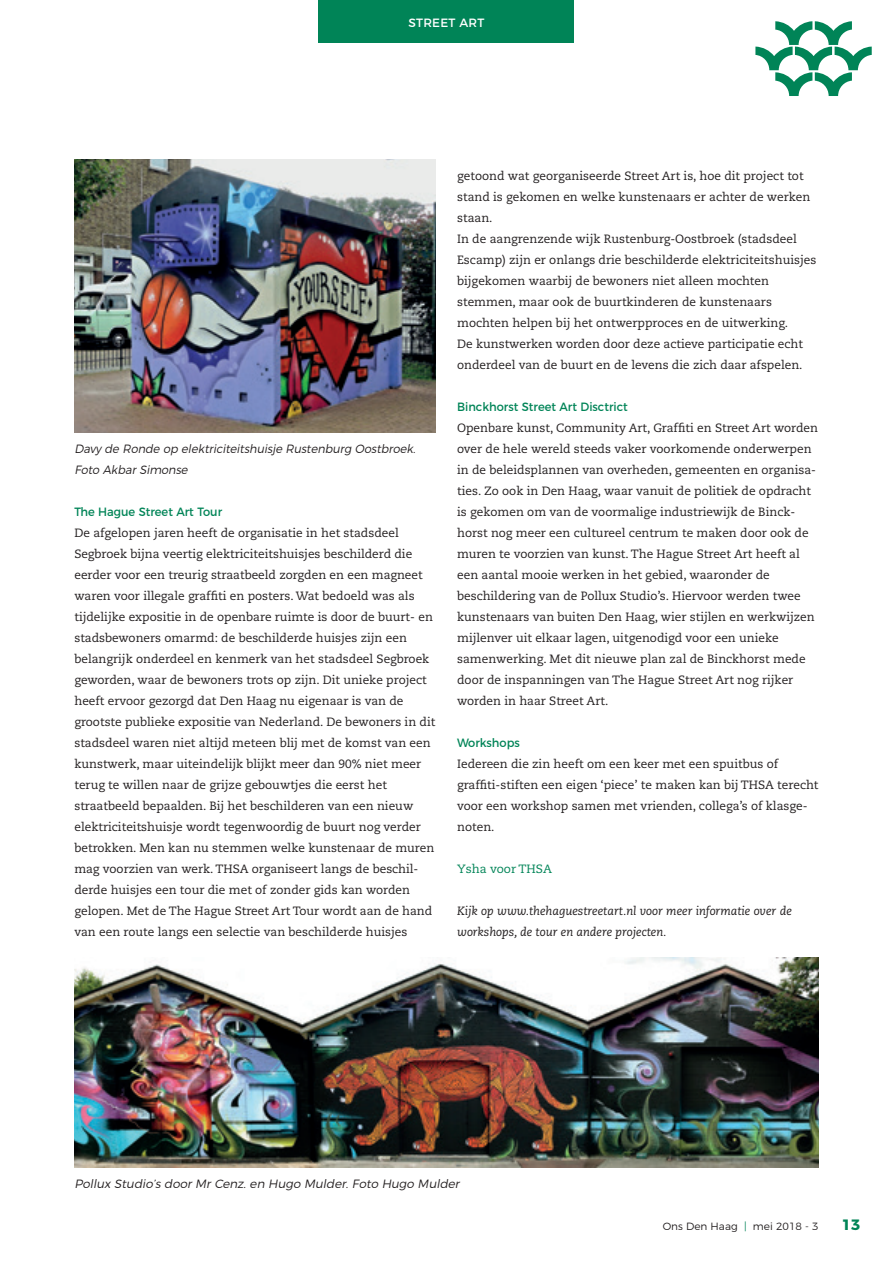
<style>
.page{position:relative;width:893px;height:1263px;background:#fff}
.page>*{position:absolute;margin:0;border:0;box-sizing:border-box;transform-origin:0 0}
.t1{font:700 15px "Montserrat";color:#008457}
.t2{font:12px/21px "Caecilia LT Std";color:#231f20}
.t3{font:italic 12px/21px "Caecilia LT Std";color:#231f20}
.t4{font:italic 300 12px/21px "Montserrat";color:#231f20;scale:.95 1}
.t5{font:12px "Montserrat";color:#008457;scale:.95 1}
.t6{font:italic 300 12px "Montserrat";color:#231f20}
.t7{font:12px "Caecilia LT Std";color:#008457}
.t8{font:12px "Montserrat";letter-spacing:.02em;color:#fff}
.t9{font:300 10.5px "Montserrat";color:#231f20}
.s1{color:#008457}
</style>
<div class="page">
<svg style="left:755px;top:21px;width:117px;height:75px"></svg>
<div style="left:319px;top:0;width:255px;height:43px;background:#008457"></div>
<img style="left:74px;top:957px;width:745px;height:210px">
<img style="left:74px;top:159px;width:362px;height:273px">
<p class="t8" style="left:408px;top:13px;width:78px">STREET ART</p>
<p class="t4" style="left:74px;top:437px;width:363px">Davy de Ronde op elektriciteitshuisje Rustenburg Oostbroek.<br>Foto AkbarSimonse</p>
<p class="t5" style="left:74px;top:502px;width:157px">The Hague Street Art Tour</p>
<p class="t2" style="left:74px;top:523px;width:362px">De afgelopen jaren heeft de organisatie in het stadsdeel Segbroek bijna veertig elektriciteitshuisjes beschilderd die eerder voor een treurig straatbeeld zorgden en een magneet waren voor illegale graffiti en posters. Wat bedoeld was als tijdelijke expositie in de openbare ruimte is door de buurt- en stadsbewoners omarmd: de beschilderde huisjes zijn een belangrijk onderdeel en kenmerk van het stadsdeel Segbroek geworden, waar de bewoners trots op zijn. Dit unieke project heeft ervoor gezorgd dat Den Haag nu eigenaar is van de grootste publieke expositie van Nederland. De bewoners in dit stadsdeel waren niet altijd meteen blij met de komst van een kunstwerk, maar uiteindelijk blijkt meer dan 90% niet meer terug te willen naar de grijze gebouwtjes die eerst het straatbeeld bepaalden. Bij het beschilderen van een nieuw elektriciteitshuisje wordt tegenwoordig de buurt nog verder betrokken. Men kan nu stemmen welke kunstenaar de muren mag voorzien van werk. THSA organiseert langs de beschil&shy;derde huisjes een tour die met of zonder gids kan worden gelopen. Met de The Hague Street Art Tour wordt aan de hand van een route langs een selectie van beschilderde huisjes</p>
<p class="t2" style="left:457px;top:166px;width:361px">getoond wat georganiseerde Street Art is, hoe dit project tot stand is gekomen en welke kunstenaars er achter de werken staan.<br>In de aangrenzende wijk Rustenburg-Oostbroek (stadsdeel Escamp) zijn er onlangs drie beschilderde elektriciteitshuisjes bijgekomen waarbij de bewoners niet alleen mochten stemmen, maar ook de buurtkinderen de kunstenaars mochten helpen bij het ontwerpproces en de uitwerking.<br>De kunstwerken worden door deze actieve participatie echt onderdeel van de buurt en de levens die zich daar afspelen.</p>
<p class="t5" style="left:457px;top:397px;width:181px">Binckhorst Street Art Disctrict</p>
<p class="t2" style="left:457px;top:418px;width:362px">Openbare kunst, Community Art, Graffiti en Street Art worden over de hele wereld steeds vaker voorkomende onderwerpen in de beleidsplannen van overheden, gemeenten en organisa&shy;ties. Zo ook in Den Haag, waar vanuit de politiek de opdracht is gekomen om van de voormalige industriewijk de Binck&shy;horst nog meer een cultureel centrum te maken door ook de muren te voorzien van kunst. The Hague Street Art heeft al een aantal mooie werken in het gebied, waaronder de beschildering van de Pollux Studio’s. Hiervoor werden twee kunstenaars van buiten Den Haag, wier stijlen en werkwijzen mijlenver uit elkaar lagen, uitgenodigd voor een unieke samenwerking. Met dit nieuwe plan zal de Binckhorst mede door de inspanningen van The Hague Street Art nog rijker worden in haar Street Art.</p>
<p class="t5" style="left:457px;top:733px;width:68px">Workshops</p>
<p class="t2" style="left:457px;top:754px;width:363px">Iedereen die zin heeft om een keer met een spuitbus of graffiti-stiften een eigen ‘piece’ te maken kan bij THSA terecht voor een workshop samen met vrienden, collega’s of klasge&shy;noten.</p>
<p class="t7" style="left:457px;top:862px;width:96px">Ysha voor THSA</p>
<p class="t3" style="left:457px;top:901px;width:336px">Kijk op www.thehaguestreetart.nl voor meer informatie over de workshops, de tour en andere projecten.</p>
<p class="t6" style="left:74px;top:1174px;width:389px">Pollux Studio’sdoorMrCenz.en Hugo Mulder.Foto Hugo Mulder</p>
<p class="t9" style="left:663px;top:1218px;width:157px">Ons Den Haag <span class="s1">|</span> mei 2018 - 3</p>
<p class="t1" style="left:842px;top:1212px;width:20px">13</p>
</div>
